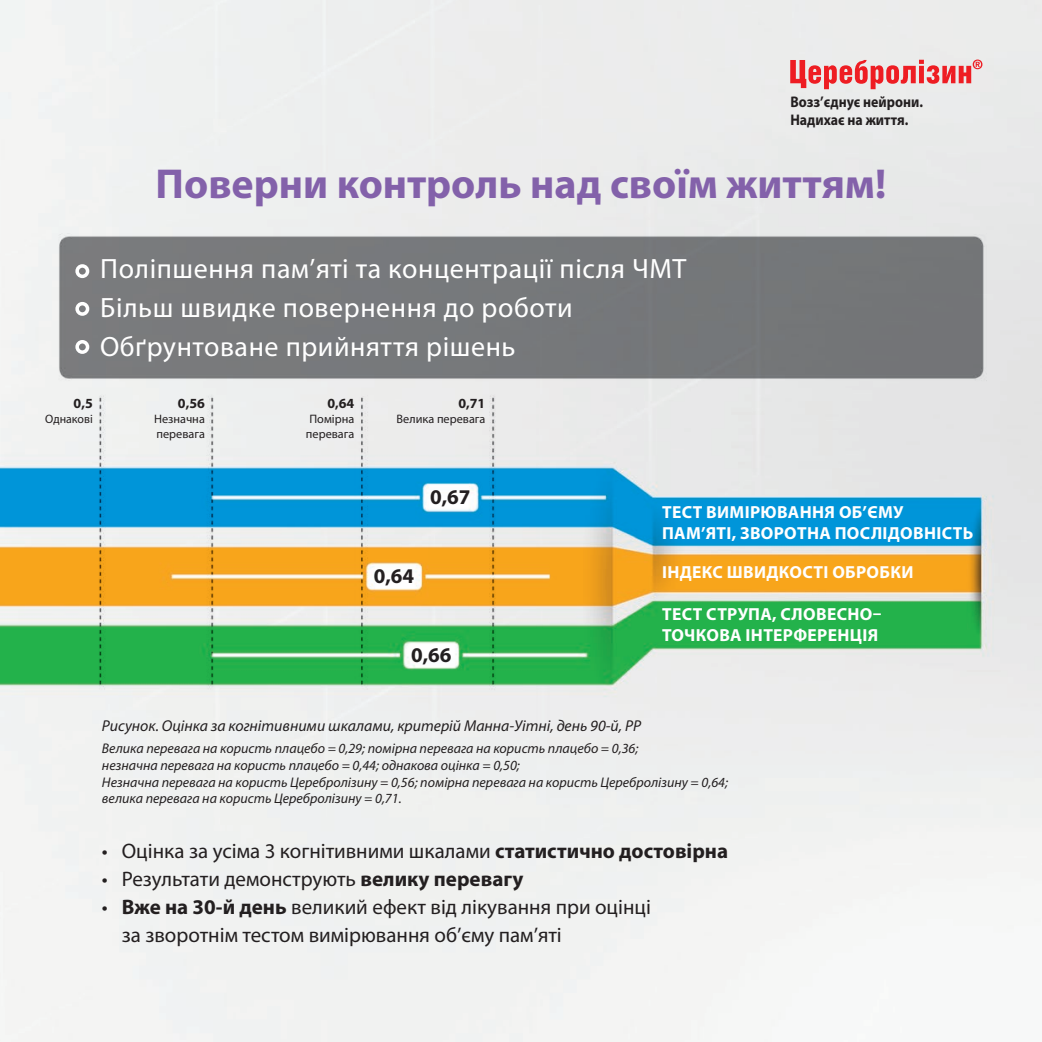
<style>
.page{position:relative;width:1042px;height:1042px;background:#fff}
.page>*{position:absolute;margin:0;border:0;box-sizing:border-box;transform-origin:0 0}
.t1{font:700 42px "Myriad Pro";color:#8361aa}
.t2{font:28px/38.9px "Myriad Pro";letter-spacing:.02em;color:#fff}
.t3{font:21px/28px "Myriad Pro";color:#231f20}
.t4{font:700 21px "Myriad Pro";color:#231f20}
.t5{font:700 17.5px/21px "Myriad Pro";letter-spacing:.02em;color:#fff}
.t6{font:italic 15.75px "Myriad Pro";color:#231f20}
.t7{font:700 15.4px/18.6px "Myriad Pro";color:#231f20;scale:.9 1}
.t8{font:italic 14px/16.8px "Myriad Pro";color:#231f20}
.t9{font:700 14px "Myriad Pro";color:#231f20}
.t10{font:12.25px/14.7px "Myriad Pro";color:#231f20}
.s1{font-weight:700}
</style>
<div class="page">
<img style="left:0;top:0;width:1042px;height:1042px">
<div style="left:75px;top:264px;width:14px;height:14px;border:4px solid #fff;border-radius:50%"></div>
<div style="left:75px;top:302px;width:14px;height:14px;border:4px solid #fff;border-radius:50%"></div>
<div style="left:75px;top:340px;width:14px;height:14px;border:4px solid #fff;border-radius:50%"></div>
<svg style="left:790px;top:60px;width:192px;height:29px"></svg>
<p class="t7" style="left:790px;top:92px;width:149px">Возз’єднує нейрони.<br>Надихає на життя.</p>
<h1 class="t1" style="left:156px;top:157px;width:732px">Поверни контроль над своїм життям!</h1>
<h2 class="t2" style="left:100px;top:249px;width:588px">Поліпшення пам’яті та концентрації після ЧМТ<br>Більш швидке повернення до роботи<br>Обґрунтоване прийняття рішень</h2>
<p class="t9" style="left:74px;top:394px;width:21px">0,5</p>
<p class="t10" style="left:45px;top:411px;width:49px">Однакові</p>
<p class="t9" style="left:178px;top:394px;width:28px">0,56</p>
<p class="t10" style="left:154px;top:411px;width:52px">Незначна перевага</p>
<p class="t9" style="left:327px;top:394px;width:28px">0,64</p>
<p class="t10" style="left:306px;top:411px;width:50px">Помірна перевага</p>
<p class="t9" style="left:458px;top:394px;width:28px">0,71</p>
<p class="t10" style="left:397px;top:411px;width:90px">Велика перевага</p>
<h3 class="t4" style="left:430px;top:483px;width:42px">0,67</h3>
<h3 class="t4" style="left:374px;top:562px;width:42px">0,64</h3>
<h3 class="t4" style="left:411px;top:641px;width:42px">0,66</h3>
<p class="t5" style="left:662px;top:501px;width:313px">ТЕСТ ВИМІРЮВАННЯ ОБ’ЄМУ<br>ПАМ’ЯТІ, ЗВОРОТНА ПОСЛІДОВНІСТЬ</p>
<p class="t5" style="left:662px;top:561px;width:253px">ІНДЕКС ШВИДКОСТІ ОБРОБКИ</p>
<p class="t5" style="left:662px;top:603px;width:221px">ТЕСТ СТРУПА, СЛОВЕСНО–<br>ТОЧКОВА ІНТЕРФЕРЕНЦІЯ</p>
<p class="t6" style="left:102px;top:716px;width:540px">Рисунок. Оцінка за когнітивними шкалами, критерій Манна-Уітні, день 90-й, PP</p>
<p class="t8" style="left:102px;top:740px;width:627px">Велика перевага на користь плацебо = 0,29; помірна перевага на користь плацебо = 0,36;<br>незначна перевага на користь плацебо = 0,44; однакова оцінка = 0,50;<br>Незначна перевага на користь Церебролізину = 0,56; помірна перевага на користь Церебролізину = 0,64; велика перевага на користь Церебролізину = 0,71.</p>
<h3 class="t3" style="left:102px;top:836px;width:628px">• Оцінка за усіма 3 когнітивними шкалами <span class="s1">статистично достовірна</span></h3>
<h3 class="t3" style="left:102px;top:864px;width:423px">• Результати демонструють <span class="s1">велику перевагу</span></h3>
<h3 class="t3" style="left:122px;top:892px;width:531px;text-indent:-20px">• <span class="s1">Вже на 30-й день</span> великий ефект від лікування при оцінці за зворотнім тестом вимірювання об’єму пам’яті</h3>
</div>
